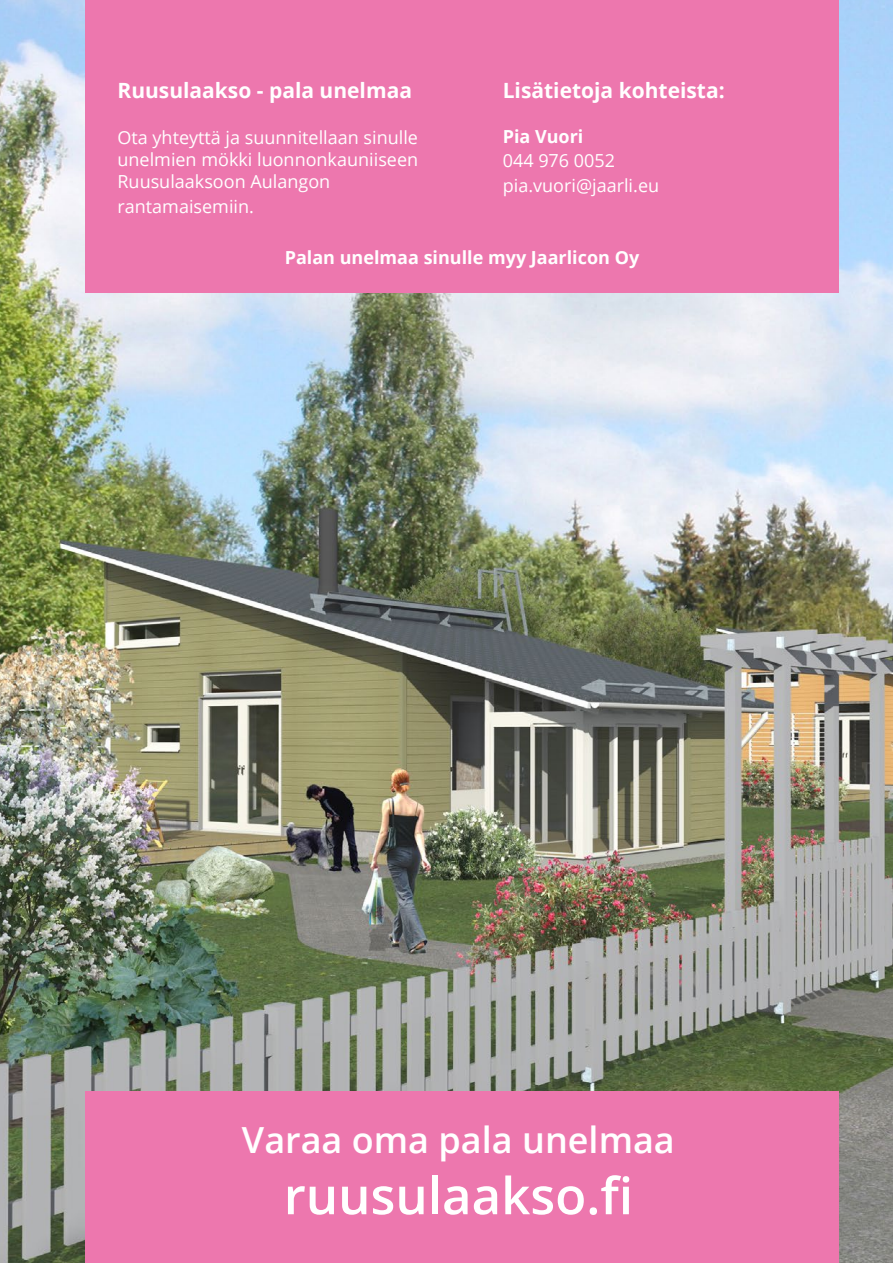
<style>
.page{position:relative;width:893px;height:1263px;background:#fff}
.page>*{position:absolute;margin:0;border:0;box-sizing:border-box;transform-origin:0 0}
.t1{font:600 51px "Open Sans";color:#fff}
.t2{font:600 36px "Open Sans";color:#fff}
.t3{font:700 21px "Open Sans";color:#fff}
.t4{font:18px "Open Sans";color:#fff}
.t5{font:700 18px "Open Sans";color:#fff}
</style>
<div class="page">
<img style="left:0;top:0;width:893px;height:1263px">
<div style="left:85px;top:0;width:754px;height:293px;background:#ed77ae"></div>
<div style="left:85px;top:1091px;width:754px;height:172px;background:#ed77ae"></div>
<p class="t3" style="left:117px;top:75px;width:296px">Ruusulaakso - pala unelmaa</p>
<p class="t4" style="left:117px;top:126px;width:302px">Ota yhteyttä ja suunnitellaan sinulle</p>
<p class="t4" style="left:117px;top:147px;width:302px">unelmien mökki luonnonkauniiseen</p>
<p class="t4" style="left:117px;top:169px;width:214px">Ruusulaaksoon Aulangon</p>
<p class="t4" style="left:117px;top:194px;width:138px">rantamaisemiin.</p>
<p class="t3" style="left:503px;top:75px;width:223px">Lisätietoja kohteista:</p>
<p class="t5" style="left:503px;top:123px;width:82px">Pia Vuori</p>
<p class="t4" style="left:503px;top:148px;width:114px">044 976 0052</p>
<p class="t4" style="left:503px;top:173px;width:158px">pia.vuori@jaarli.eu</p>
<p class="t5" style="left:285px;top:245px;width:356px">Palan unelmaa sinulle myy Jaarlicon Oy</p>
<p class="t2" style="left:242px;top:1115px;width:434px">Varaa oma pala unelmaa</p>
<p class="t1" style="left:284px;top:1161px;width:351px">ruusulaakso.fi</p>
</div>
